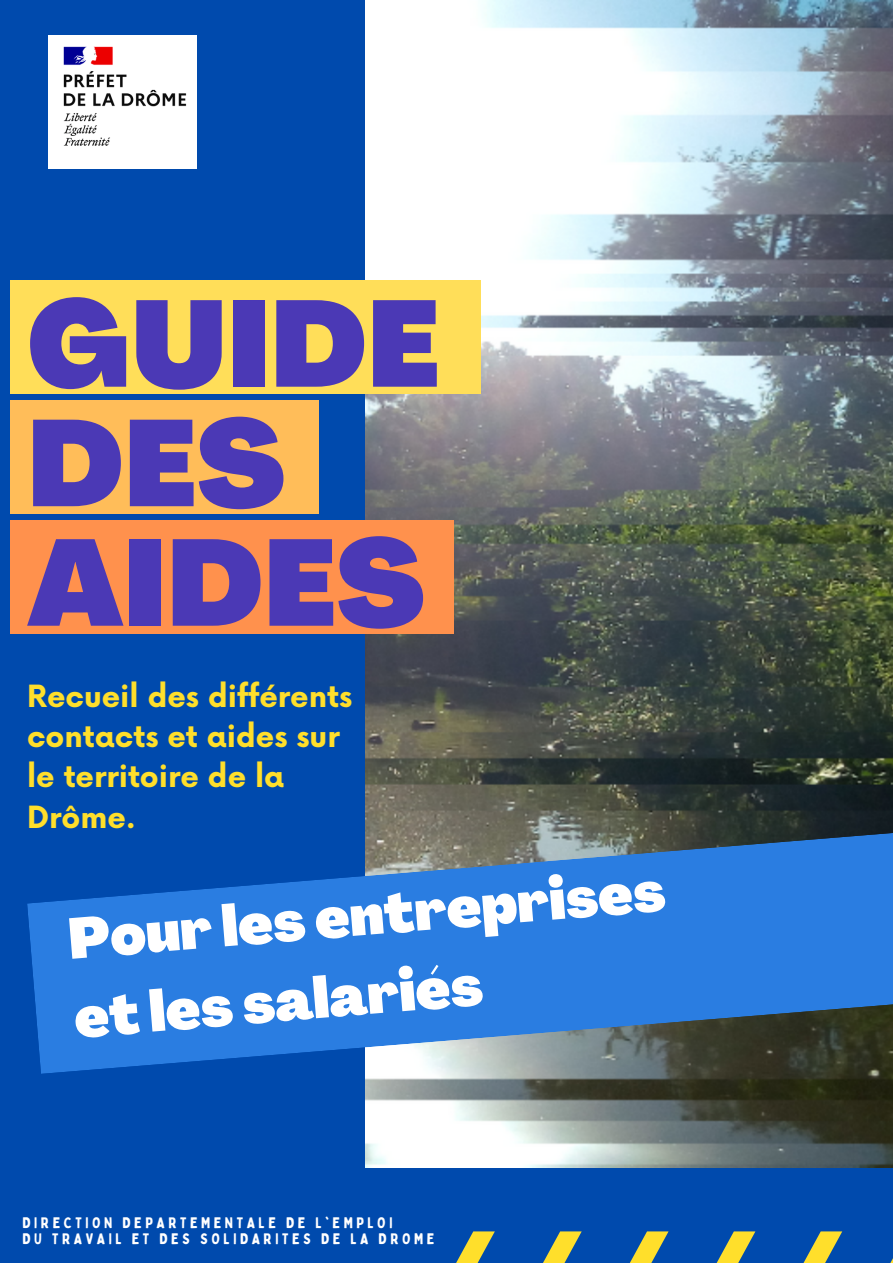
<style>
.page{position:relative;width:893px;height:1264px;background:#fff}
.page>*{position:absolute;margin:0;border:0;box-sizing:border-box;transform-origin:0 0}
.t1{font:900 120.15px/119.4px "Agrandir";color:#4b39b5}
.t2{font:900 56.4px/78.4px "Agrandir";color:#fff}
.t3{font:700 29.85px/40.2px "Now";color:#ffdf2b}
.t4{font:15px/15.8px "Bobby Jones";letter-spacing:.235em;color:#fff}
</style>
<div class="page">
<div style="left:0;top:0;width:892px;height:1262px;background:#004aad"></div>
<img style="left:366px;top:0;width:526px;height:1167px">
<div style="left:10px;top:280px;width:470px;height:114px;background:#ffde59"></div>
<div style="left:10px;top:400px;width:308px;height:113px;background:#ffbd59"></div>
<div style="left:10px;top:520px;width:443px;height:113px;background:#ff914d"></div>
<svg style="left:27px;top:832px;width:865px;height:241px;background:#3074c5"></svg>
<svg style="left:456px;top:1231px;width:436px;height:31px"></svg>
<div style="left:48px;top:35px;width:148px;height:134px;background:#fff"></div>
<img style="left:63px;top:46px;width:124px;height:100px">
<h1 class="t1" style="left:27px;top:297px;width:413px">GUIDE<br>DES<br>AIDES</h1>
<h3 class="t3" style="left:27px;top:678px;width:326px">Recueil des différents contacts et aides sur le territoire de la<br>Drôme.</h3>
<h2 class="t2" style="left:65px;top:907px;width:601px;rotate:-5deg">Pour les entreprises et les salariés</h2>
<p class="t4" style="left:23px;top:1214px;width:413px">DIRECTION DEPARTEMENTALE DE L'EMPLOI<br>DU TRAVAIL ET DES SOLIDARITES DE LA DROME</p>
</div>
